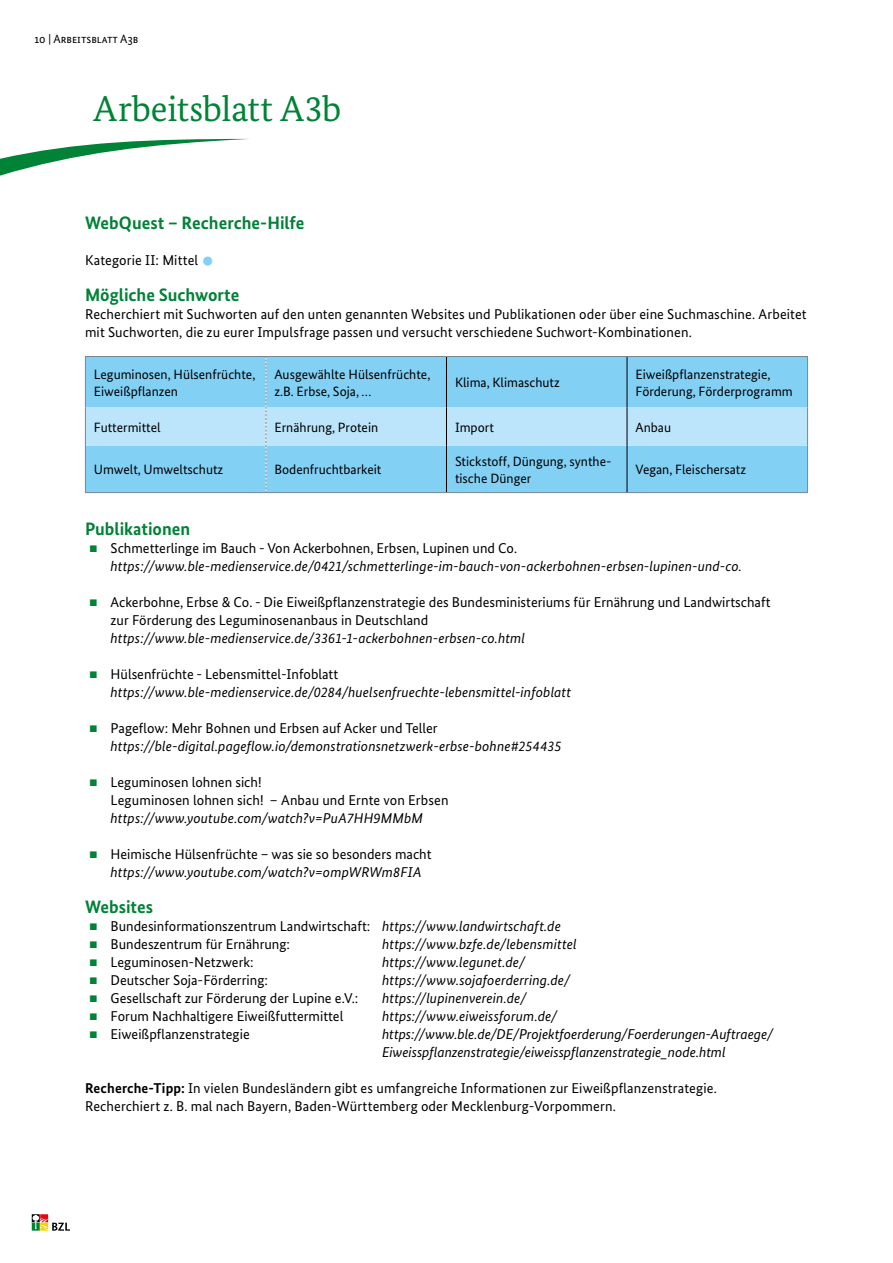
<style>
.page{position:relative;width:893px;height:1263px;background:#fff}
.page>*{position:absolute;margin:0;border:0;box-sizing:border-box;transform-origin:0 0}
.H3_Innen{font:36px "Bundes Serif";letter-spacing:-.005em;color:#008237}
.H4_innen{font:700 18px "Bundes Sans";color:#008237}
.A4_Fliesstext{font:14.25px/18px "Bundes Sans";color:#000}
.Link_Quelle{font:italic 14.25px/18px "Bundes Sans";letter-spacing:.005em;color:#000}
.Tabelle_Fliesstext{font:13.5px/16.5px "Bundes Sans";color:#000}
.t1{font:12px "Bundes Sans";color:#000}
.s1{font-family:"Arial";font-size:21px;color:#83d0f5}
.s2{font-family:"Arial";color:#008237}
.s3{font-style:italic}
.s4{font-weight:700}
</style>
<div class="page">
<svg style="left:32px;top:1214px;width:38px;height:17px"></svg>
<hr style="left:85px;top:356px;width:181px;height:1px;background:#78878e">
<hr style="left:266px;top:356px;width:180px;height:1px;background:#78878e">
<hr style="left:446px;top:356px;width:181px;height:1px;background:#78878e">
<hr style="left:627px;top:356px;width:181px;height:1px;background:#78878e">
<hr style="left:807px;top:357px;width:1px;height:50px;background:#78878e">
<hr style="left:807px;top:407px;width:1px;height:39px;background:#78878e">
<hr style="left:807px;top:446px;width:1px;height:46px;background:#78878e">
<hr style="left:85px;top:492px;width:181px;height:1px;background:#78878e">
<hr style="left:266px;top:492px;width:180px;height:1px;background:#78878e">
<hr style="left:446px;top:492px;width:181px;height:1px;background:#78878e">
<hr style="left:627px;top:492px;width:181px;height:1px;background:#78878e">
<svg style="left:85px;top:357px;width:722px;height:135px;background:#92d3f3"></svg>
<hr style="left:446px;top:357px;width:1px;height:50px;background:#000">
<hr style="left:627px;top:357px;width:1px;height:50px;background:#000">
<hr style="left:446px;top:407px;width:1px;height:39px;background:#000">
<hr style="left:627px;top:407px;width:1px;height:39px;background:#000">
<hr style="left:446px;top:446px;width:1px;height:46px;background:#000">
<hr style="left:627px;top:446px;width:1px;height:46px;background:#000">
<svg style="left:0;top:139px;width:247px;height:37px"></svg>
<p class="t1" style="left:34px;top:32px;width:106px">10 | Arbeitsblatt A3b</p>
<p class="H3_Innen" style="left:94px;top:87px;width:249px">Arbeitsblatt A3b</p>
<h4 class="H4_innen" style="left:85px;top:212px;width:221px">WebQuest – Recherche-Hilfe</h4>
<p class="A4_Fliesstext" style="left:85px;top:251px;width:131px">Kategorie II: Mittel <span class="s1">●</span></p>
<h4 class="H4_innen" style="left:85px;top:284px;width:156px">Mögliche Suchworte</h4>
<p class="A4_Fliesstext" style="left:85px;top:305px;width:723px">Recherchiert mit Suchworten auf den unten genannten Websites und Publikationen oder über eine Suchmaschine. Arbeitet mit Suchworten, die zu eurer Impulsfrage passen und versucht verschiedene Suchwort-Kombinationen.</p>
<p class="Tabelle_Fliesstext" style="left:94px;top:366px;width:163px">Leguminosen, Hülsenfrüchte,<br>Eiweißpflanzen</p>
<p class="Tabelle_Fliesstext" style="left:274px;top:366px;width:157px">Ausgewählte Hülsenfrüchte, z.B. Erbse, Soja, …</p>
<p class="Tabelle_Fliesstext" style="left:455px;top:374px;width:106px">Klima, Klimaschutz</p>
<p class="Tabelle_Fliesstext" style="left:635px;top:366px;width:136px">Eiweißpflanzenstrategie,</p>
<p class="Tabelle_Fliesstext" style="left:635px;top:382px;width:159px">Förderung, Förderprogramm</p>
<p class="Tabelle_Fliesstext" style="left:94px;top:419px;width:68px">Futtermittel</p>
<p class="Tabelle_Fliesstext" style="left:274px;top:419px;width:105px">Ernährung, Protein</p>
<p class="Tabelle_Fliesstext" style="left:455px;top:419px;width:40px">Import</p>
<p class="Tabelle_Fliesstext" style="left:635px;top:419px;width:37px">Anbau</p>
<p class="Tabelle_Fliesstext" style="left:94px;top:461px;width:131px">Umwelt, Umweltschutz</p>
<p class="Tabelle_Fliesstext" style="left:274px;top:461px;width:108px">Bodenfruchtbarkeit</p>
<p class="Tabelle_Fliesstext" style="left:455px;top:453px;width:158px">Stickstoff, Düngung, synthe&shy;tische Dünger</p>
<p class="Tabelle_Fliesstext" style="left:635px;top:461px;width:112px">Vegan, Fleischersatz</p>
<h4 class="H4_innen" style="left:85px;top:518px;width:107px">Publikationen</h4>
<p class="A4_Fliesstext" style="left:89px;top:539px;width:429px"><span class="s2">■</span> Schmetterlinge im Bauch - Von Ackerbohnen, Erbsen, Lupinen und Co.</p>
<p class="Link_Quelle" style="left:111px;top:557px;width:633px">https://www.ble-medienservice.de/0421/schmetterlinge-im-bauch-von-ackerbohnen-erbsen-lupinen-und-co.</p>
<p class="A4_Fliesstext" style="left:111px;top:593px;width:661px;text-indent:-21px"><span class="s2">■</span> Ackerbohne, Erbse &amp; Co. - Die Eiweißpflanzenstrategie des Bundesministeriums für Ernährung und Landwirtschaft zur Förderung des Leguminosenanbaus in Deutschland</p>
<p class="Link_Quelle" style="left:111px;top:629px;width:416px">https://www.ble-medienservice.de/3361-1-ackerbohnen-erbsen-co.html</p>
<p class="A4_Fliesstext" style="left:89px;top:665px;width:250px"><span class="s2">■</span> Hülsenfrüchte - Lebensmittel-Infoblatt</p>
<p class="Link_Quelle" style="left:111px;top:683px;width:462px">https://www.ble-medienservice.de/0284/huelsenfruechte-lebensmittel-infoblatt</p>
<p class="A4_Fliesstext" style="left:89px;top:719px;width:350px"><span class="s2">■</span> Pageflow: Mehr Bohnen und Erbsen auf Acker und Teller</p>
<p class="Link_Quelle" style="left:111px;top:737px;width:452px">https://ble-digital.pageflow.io/demonstrationsnetzwerk-erbse-bohne#254435</p>
<p class="A4_Fliesstext" style="left:111px;top:773px;width:340px;text-indent:-21px"><span class="s2">■</span> Leguminosen lohnen sich!<br>Leguminosen lohnen sich! – Anbau und Ernte von Erbsen</p>
<p class="Link_Quelle" style="left:111px;top:809px;width:314px">https://www.youtube.com/watch?v=PuA7HH9MMbM</p>
<p class="A4_Fliesstext" style="left:89px;top:845px;width:344px"><span class="s2">■</span> Heimische Hülsenfrüchte – was sie so besonders macht</p>
<p class="Link_Quelle" style="left:111px;top:863px;width:312px">https://www.youtube.com/watch?v=ompWRWm8FIA</p>
<h4 class="H4_innen" style="left:85px;top:896px;width:70px">Websites</h4>
<p class="A4_Fliesstext" style="left:89px;top:917px;width:473px"><span class="s2">■</span> Bundesinformationszentrum Landwirtschaft: <span class="s3">https://www.landwirtschaft.de</span></p>
<p class="A4_Fliesstext" style="left:89px;top:935px;width:202px"><span class="s2">■</span> Bundeszentrum für Ernährung:</p>
<p class="Link_Quelle" style="left:382px;top:935px;width:196px">https://www.bzfe.de/lebensmittel</p>
<p class="A4_Fliesstext" style="left:89px;top:953px;width:166px"><span class="s2">■</span> Leguminosen-Netzwerk:</p>
<p class="Link_Quelle" style="left:382px;top:953px;width:145px">https://www.legunet.de/</p>
<p class="A4_Fliesstext" style="left:89px;top:971px;width:180px"><span class="s2">■</span> Deutscher Soja-Förderring:</p>
<p class="Link_Quelle" style="left:382px;top:971px;width:190px">https://www.sojafoerderring.de/</p>
<p class="A4_Fliesstext" style="left:89px;top:989px;width:271px"><span class="s2">■</span> Gesellschaft zur Förderung der Lupine e.V.:</p>
<p class="Link_Quelle" style="left:382px;top:989px;width:146px">https://lupinenverein.de/</p>
<p class="A4_Fliesstext" style="left:89px;top:1007px;width:256px"><span class="s2">■</span> Forum Nachhaltigere Eiweißfuttermittel</p>
<p class="Link_Quelle" style="left:382px;top:1007px;width:177px">https://www.eiweissforum.de/</p>
<p class="A4_Fliesstext" style="left:89px;top:1025px;width:162px"><span class="s2">■</span> Eiweißpflanzenstrategie</p>
<p class="Link_Quelle" style="left:382px;top:1025px;width:393px">https://www.ble.de/DE/Projektfoerderung/Foerderungen-Auftraege/<br>Eiweisspflanzenstrategie/eiweisspflanzenstrategie_node.html</p>
<p class="A4_Fliesstext" style="left:85px;top:1079px;width:633px"><span class="s4">Recherche-Tipp:</span> In vielen Bundesländern gibt es umfangreiche Informationen zur Eiweißpflanzenstrategie.<br>Recherchiert z. B. mal nach Bayern, Baden-Württemberg oder Mecklenburg-Vorpommern.</p>
</div>
